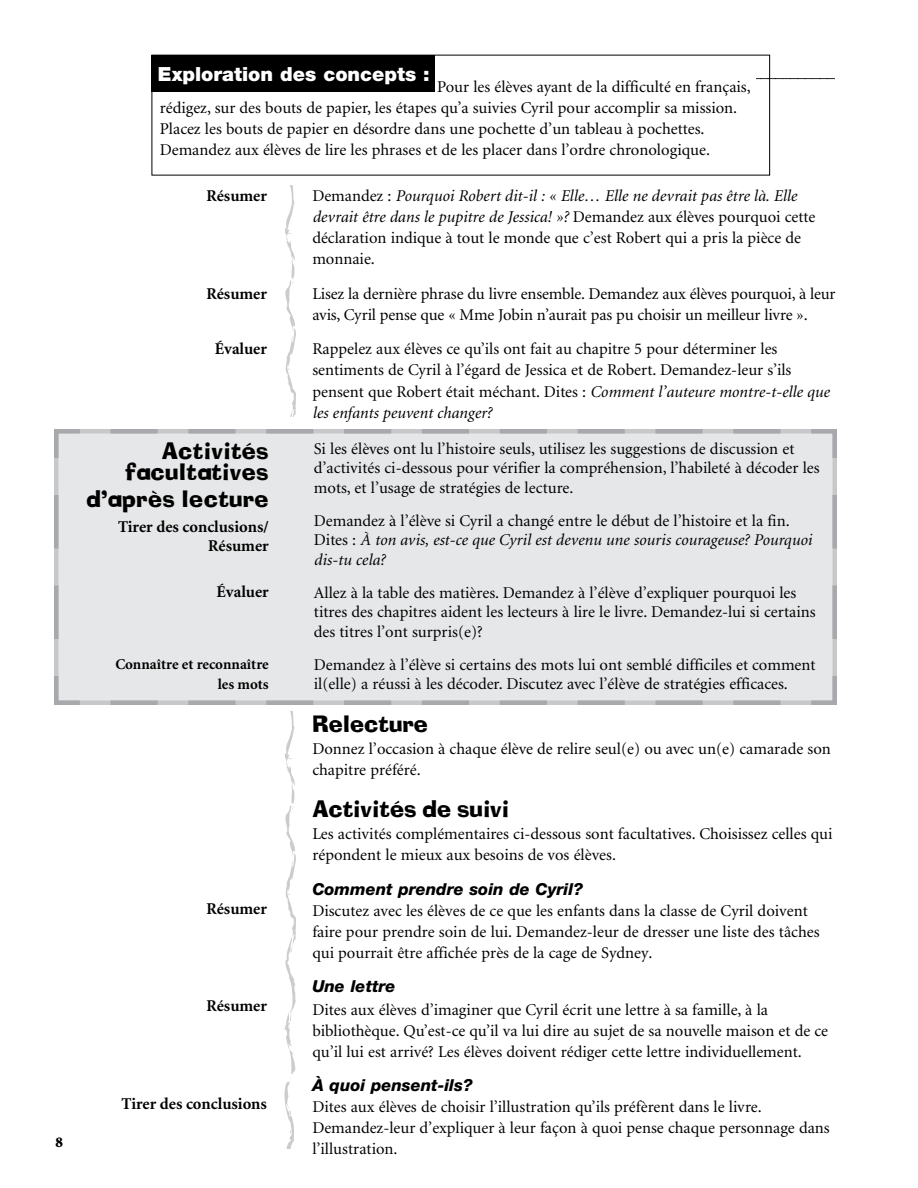
<style>
.page{position:relative;width:918px;height:1188px;background:#fff}
.page>*{position:absolute;margin:0;border:0;box-sizing:border-box;transform-origin:0 0}
.t1{font:22.5px/21px "Neo Ad Lib";letter-spacing:.015em;color:#000;text-align:right}
.t2{font:900 19.5px "Helvetica Neue LT Std";color:#fff}
.t3{font:16.5px/21px "Minion";color:#000}
.t4{font:italic 16.5px/19.5px "Minion";color:#000}
.t5{font:700 16.5px/19.5px "Minion";color:#000;text-align:right}
.t6{font:italic 800 16.5px "Helvetica Neue LT Std";color:#000}
.t7{font:700 15px/19.5px "Minion";color:#000;text-align:right}
.t8{font:900 15px "Minion";color:#000}
.s1{font-style:italic}
.s2{font-style:normal}
</style>
<div class="page">
<div style="left:151px;top:55px;width:284px;height:36px;background:#000"></div>
<svg style="left:285px;top:186px;width:11px;height:231px"></svg>
<svg style="left:283px;top:711px;width:13px;height:438px"></svg>
<div style="left:54px;top:429px;width:783px;height:276px;background:#e6e7e8"></div>
<p class="t8" style="left:56px;top:1134px;width:9px">8</p>
<p class="t2" style="left:158px;top:62px;width:273px">Exploration des concepts :</p>
<p class="t3" style="left:160px;top:76px;width:592px;text-indent:277px">Pour les élèves ayant de la difficulté en français, rédigez, sur des bouts de papier, les étapes qu’a suivies Cyril pour accomplir sa mission.<br>Placez les bouts de papier en désordre dans une pochette d’un tableau à pochettes.<br>Demandez aux élèves de lire les phrases et de les placer dans l’ordre chronologique.</p>
<p class="t3" style="left:312px;top:186px;width:505px">Demandez : <span class="s1">Pourquoi Robert dit-il : « Elle… Elle ne devrait pas être là. Elle devrait être dans le pupitre de Jessica! »?</span> Demandez aux élèves pourquoi cette déclaration indique à tout le monde que c’est Robert qui a pris la pièce de monnaie.</p>
<p class="t3" style="left:312px;top:284px;width:525px">Lisez la dernière phrase du livre ensemble. Demandez aux élèves pourquoi, à leur avis, Cyril pense que « Mme Jobin n’aurait pas pu choisir un meilleur livre ».</p>
<p class="t3" style="left:312px;top:339px;width:519px">Rappelez aux élèves ce qu’ils ont fait au chapitre 5 pour déterminer les sentiments de Cyril à l’égard de Jessica et de Robert. Demandez-leur s’ils pensent que Robert était méchant. Dites : <span class="s1">Comment l’auteure montre-t-elle que les enfants peuvent changer?</span></p>
<p class="t5" style="left:206px;top:187px;width:62px">Résumer</p>
<p class="t5" style="left:206px;top:284px;width:62px">Résumer</p>
<p class="t5" style="left:215px;top:340px;width:54px">Évaluer</p>
<h1 class="t1" style="left:125px;top:441px;width:145px">Activités facultatives</h1>
<h1 class="t1" style="left:86px;top:489px;width:184px">d’après lecture</h1>
<p class="t5" style="left:118px;top:517px;width:152px">Tirer des conclusions/<br>Résumer</p>
<p class="t5" style="left:217px;top:583px;width:54px">Évaluer</p>
<p class="t7" style="left:115px;top:655px;width:155px">Connaître et reconnaître les mots</p>
<p class="t5" style="left:206px;top:899px;width:62px">Résumer</p>
<p class="t5" style="left:206px;top:997px;width:62px">Résumer</p>
<p class="t5" style="left:122px;top:1094px;width:147px">Tirer des conclusions</p>
<p class="t3" style="left:314px;top:439px;width:507px;line-height:19.5px">Si les élèves ont lu l’histoire seuls, utilisez les suggestions de discussion et d’activités ci-dessous pour vérifier la compréhension, l’habileté à décoder les mots, et l’usage de stratégies de lecture.</p>
<p class="t4" style="left:314px;top:511px;width:500px"><span class="s2">Demandez à l’élève si Cyril a changé entre le début de l’histoire et la fin.<br>Dites :</span> À ton avis, est-ce que Cyril est devenu une souris courageuse? Pourquoi dis-tu cela?</p>
<p class="t3" style="left:314px;top:583px;width:503px;line-height:19.5px">Allez à la table des matières. Demandez à l’élève d’expliquer pourquoi les titres des chapitres aident les lecteurs à lire le livre. Demandez-lui si certains des titres l’ont surpris(e)?</p>
<p class="t3" style="left:314px;top:655px;width:503px;line-height:19.5px">Demandez à l’élève si certains des mots lui ont semblé difficiles et comment il(elle) a réussi à les décoder. Discutez avec l’élève de stratégies efficaces.</p>
<h1 class="t1" style="left:312px;top:714px;width:117px">Relecture</h1>
<p class="t3" style="left:312px;top:739px;width:520px">Donnez l’occasion à chaque élève de relire seul(e) ou avec un(e) camarade son chapitre préféré.</p>
<h1 class="t1" style="left:312px;top:799px;width:198px">Activités de suivi</h1>
<p class="t3" style="left:312px;top:824px;width:522px">Les activités complémentaires ci-dessous sont facultatives. Choisissez celles qui répondent le mieux aux besoins de vos élèves.</p>
<p class="t6" style="left:312px;top:879px;width:272px">Comment prendre soin de Cyril?</p>
<p class="t3" style="left:312px;top:901px;width:509px">Discutez avec les élèves de ce que les enfants dans la classe de Cyril doivent faire pour prendre soin de lui. Demandez-leur de dresser une liste des tâches qui pourrait être affichée près de la cage de Sydney.</p>
<p class="t6" style="left:312px;top:977px;width:85px">Une lettre</p>
<p class="t3" style="left:312px;top:999px;width:517px">Dites aux élèves d’imaginer que Cyril écrit une lettre à sa famille, à la bibliothèque. Qu’est-ce qu’il va lui dire au sujet de sa nouvelle maison et de ce qu’il lui est arrivé? Les élèves doivent rédiger cette lettre individuellement.</p>
<p class="t6" style="left:312px;top:1076px;width:162px">À quoi pensent-ils?</p>
<p class="t3" style="left:312px;top:1097px;width:519px">Dites aux élèves de choisir l’illustration qu’ils préfèrent dans le livre.<br>Demandez-leur d’expliquer à leur façon à quoi pense chaque personnage dans l’illustration.</p>
</div>
